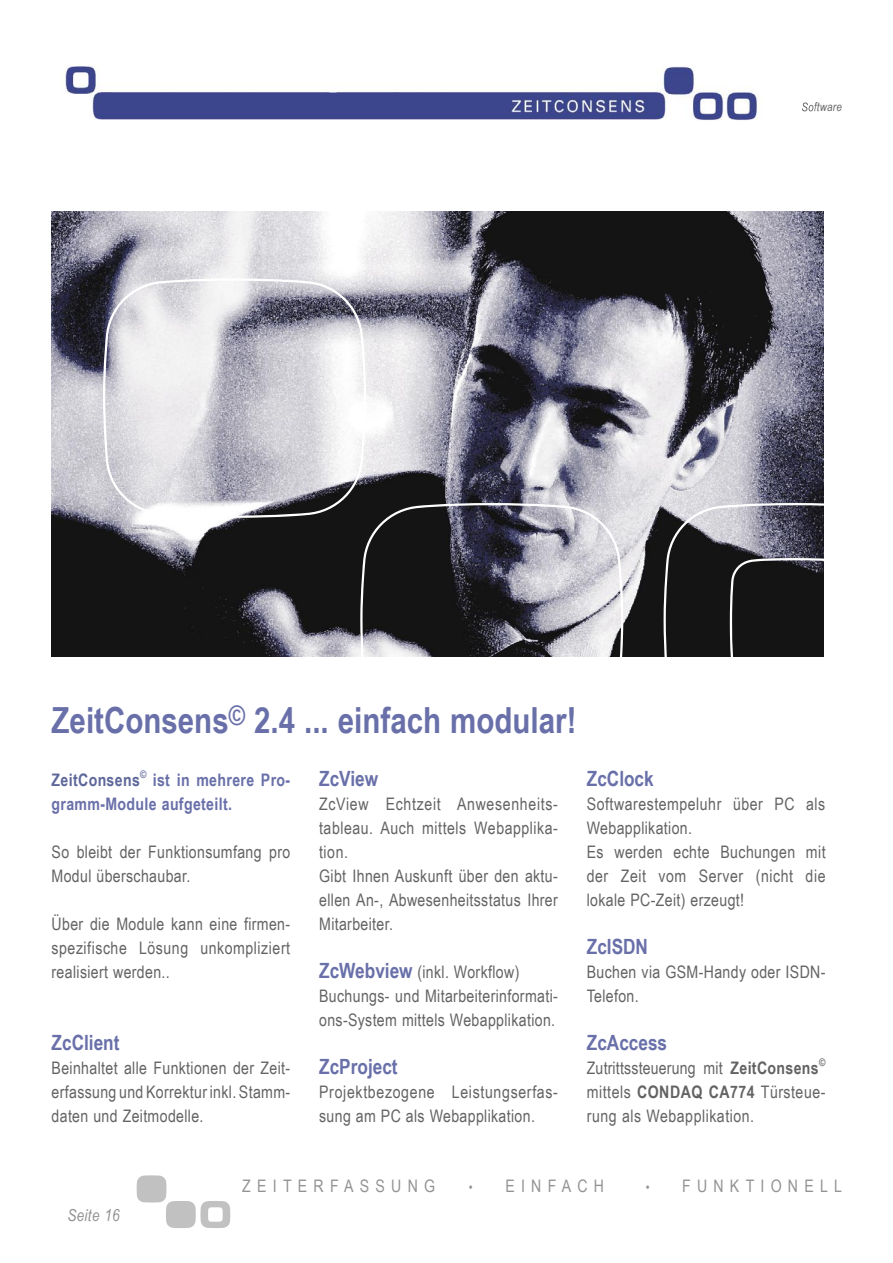
<style>
.page{position:relative;width:893px;height:1263px;background:#fff}
.page>*{position:absolute;margin:0;border:0;box-sizing:border-box;transform-origin:0 0}
.t1{font:700 36px "Arial Narrow";color:#6970a9}
.t2{font:700 21px "Arial Narrow";color:#6970a9}
.t3{font:17.25px/24px "Arial Narrow";letter-spacing:.02em;color:#636363}
.t4{font:17.25px/24px "Arial Narrow";letter-spacing:.04em;color:#636363}
.t5{font:700 17.25px/24px "Arial Narrow";letter-spacing:.02em;color:#6970a9}
.t6{font:17.25px "Arial Narrow";letter-spacing:.36em;color:#939393}
.t7{font:italic 16.5px "Arial Narrow";letter-spacing:.02em;color:#939393}
.t8{font:italic 12px "Arial Narrow";letter-spacing:.02em;color:#636363}
.s1{color:#5e679a}
.s2{font-weight:700;font-size:21px;color:#6970a9}
.s3{font-weight:700}
.s4{font-size:13.5px}
</style>
<div class="page">
<img style="left:65px;top:66px;width:747px;height:54px">
<svg style="left:802px;top:102px;width:12px;height:9px"></svg>
<svg style="left:137px;top:1175px;width:93px;height:53px"></svg>
<img style="left:52px;top:211px;width:771px;height:445px">
<svg style="left:664px;top:503px;width:160px;height:154px;background:#4b4b50"></svg>
<svg style="left:103px;top:278px;width:263px;height:240px"></svg>
<svg style="left:360px;top:503px;width:263px;height:154px;background:#64646a"></svg>
<svg style="left:730px;top:558px;width:94px;height:99px;background:#1f1f20"></svg>
<p class="t8" style="left:801px;top:99px;width:42px">Software</p>
<h1 class="t1" style="left:52px;top:693px;width:526px">ZeitConsens<sup>©</sup> 2.4 ... einfach modular!</h1>
<p class="t5" style="left:52px;top:767px;width:240px"><span class="s1">ZeitConsens</span><sup>©</sup> ist in mehrere Pro&shy;gramm-Module aufgeteilt.</p>
<p class="t3" style="left:52px;top:839px;width:240px">So bleibt der Funktionsumfang pro<br>Modul überschaubar.</p>
<p class="t3" style="left:52px;top:911px;width:240px;text-align:justify">Über die Module kann eine firmen&shy;spezifische Lösung unkompliziert realisiert werden..</p>
<p class="t2" style="left:52px;top:1026px;width:69px">ZcClient</p>
<p class="t3" style="left:52px;top:1055px;width:240px;text-align:justify">Beinhaltet alle Funktionen der Zeit&shy;erfassung und Korrektur inkl. Stamm&shy;daten und Zeitmodelle.</p>
<p class="t2" style="left:319px;top:762px;width:61px">ZcView</p>
<p class="t3" style="left:319px;top:791px;width:240px">ZcView Echtzeit Anwesenheits&shy;tableau. Auch mittels Webapplika&shy;tion.<br>Gibt Ihnen Auskunft über den aktu&shy;ellen An-, Abwesenheitsstatus Ihrer<br>Mitarbeiter.</p>
<p class="t3" style="left:319px;top:959px;width:240px"><span class="s2">ZcWebview</span> (inkl. Workflow)<br>Buchungs- und Mitarbeiterinformati&shy;ons-System mittels Webapplikation.</p>
<p class="t2" style="left:319px;top:1050px;width:80px">ZcProject</p>
<p class="t4" style="left:319px;top:1079px;width:240px">Projektbezogene Leistungserfas&shy;sung am PC als Webapplikation.</p>
<p class="t2" style="left:587px;top:762px;width:68px">ZcClock</p>
<p class="t3" style="left:587px;top:791px;width:240px">Softwarestempeluhr über PC als<br>Webapplikation.<br>Es werden echte Buchungen mit der Zeit vom Server (nicht die lokale PC-Zeit) erzeugt!</p>
<p class="t2" style="left:587px;top:930px;width:63px">ZcISDN</p>
<p class="t3" style="left:587px;top:959px;width:240px">Buchen via GSM-Handy oder ISDN-<br>Telefon.</p>
<p class="t2" style="left:587px;top:1026px;width:82px">ZcAccess</p>
<p class="t3" style="left:587px;top:1055px;width:240px;text-align:justify">Zutrittssteuerung mit <span class="s3">ZeitConsens</span><sup>© </sup>mittels <span class="s3">CONDAQ CA774</span> Türsteue&shy;rung als Webapplikation.</p>
<p class="t7" style="left:67px;top:1204px;width:54px">Seite 16</p>
<p class="t6" style="left:242px;top:1173px;width:194px">ZEITERFASSUNG</p>
<p class="t6" style="left:469px;top:1173px;width:137px"><span class="s4">•</span> EINFACH</p>
<p class="t6" style="left:646px;top:1173px;width:198px"><span class="s4">•</span> FUNKTIONELL</p>
</div>
